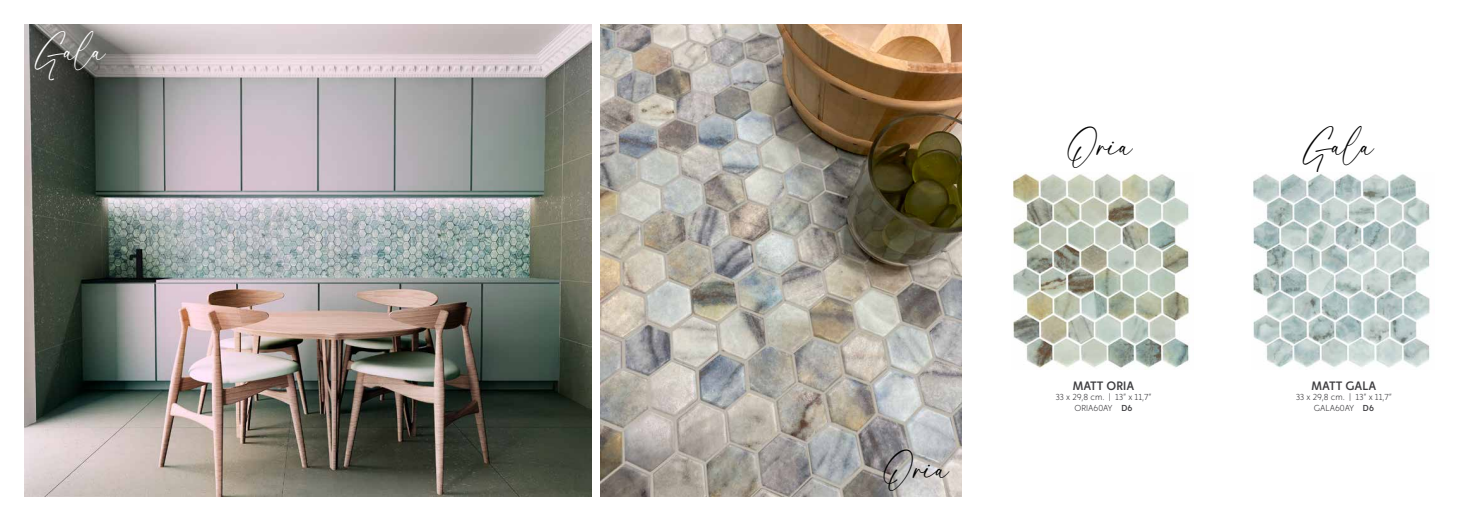
<style>
.page{position:relative;width:1474px;height:521px;background:#fff}
.page>*{position:absolute;margin:0;border:0;box-sizing:border-box;transform-origin:0 0}
.t1{font:42px "Hamilton";color:#000}
.t2{font:42px "Hamilton";color:#fff}
.t3{font:500 12.25px "Faricy New";color:#3e3d40}
.t4{font:300 8.75px/10.5px "Faricy New";color:#3e3d40;text-align:center}
.s1{font-weight:500}
</style>
<div class="page">
<img style="left:25px;top:25px;width:566px;height:471px">
<img style="left:600px;top:25px;width:361px;height:471px">
<img style="left:1253px;top:173px;width:177px;height:195px">
<img style="left:1013px;top:173px;width:177px;height:196px">
<h1 class="t2" style="left:36px;top:21px;width:71px">Gala</h1>
<h1 class="t1" style="left:884px;top:439px;width:66px">Oria</h1>
<h1 class="t1" style="left:1068px;top:116px;width:66px">Oria</h1>
<h1 class="t1" style="left:1304px;top:116px;width:71px">Gala</h1>
<h2 class="t3" style="left:1072px;top:378px;width:63px">MATT ORIA</h2>
<p class="t4" style="left:1055px;top:392px;width:97px">33 x 29,8 cm. | 13” x 11,7”<br>ORIA60AY <span class="s1">D6</span></p>
<h2 class="t3" style="left:1311px;top:378px;width:66px">MATT GALA</h2>
<p class="t4" style="left:1295px;top:392px;width:97px">33 x 29,8 cm. | 13” x 11,7”<br>GALA60AY <span class="s1">D6</span></p>
</div>
